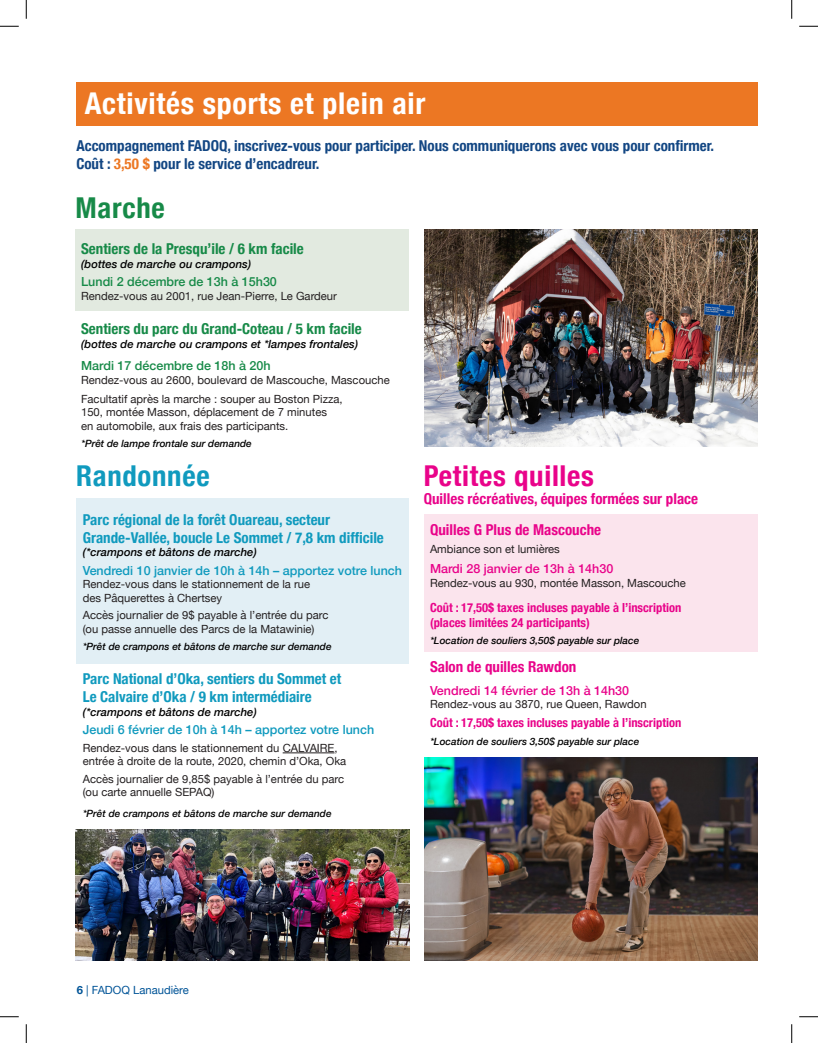
<style>
.page{position:relative;width:818px;height:1043px;background:#fff}
.page>*{position:absolute;margin:0;border:0;box-sizing:border-box;transform-origin:0 0}
.Titre_30_pt{font:700 condensed 30px "Helvetica Neue";letter-spacing:.025em;color:#fff}
.Titre_30_pt-2{font:700 condensed 28.75px "Helvetica Neue";letter-spacing:.025em;color:#e9038a}
.Titre_30_pt-3{font:700 condensed 28.75px "Helvetica Neue";letter-spacing:.025em;color:#109abe}
.Titre_30_pt-4{font:700 condensed 28.75px "Helvetica Neue";letter-spacing:.025em;color:#178a48}
.Titre_Randonnees{font:700 condensed 15px/17.5px "Helvetica Neue";color:#109abe}
.Titre_Randonnees-2{font:700 condensed 15px/18px "Helvetica Neue";color:#124683}
.titre_Activite{font:700 condensed 15px "Helvetica Neue";color:#178a48}
.titre_Activite-2{font:700 condensed 15px "Helvetica Neue";color:#e9038a}
.Titre_30_pt-5{font:700 condensed 15px "Helvetica Neue";color:#e9038a}
.titre_Activite-3{font:700 condensed 12.5px/15px "Helvetica Neue";color:#e9038a}
.description_Activites{font:500 12.5px "Helvetica Neue";color:#109abe}
.titre_Activite-4{font:500 12.5px "Helvetica Neue";color:#e9038a}
.description_Activites-2{font:500 12.5px "Helvetica Neue";color:#178a48}
.titre_Activite-5{font:500 12.5px "Helvetica Neue";color:#178a48}
.description_Activites-3{font:11.25px/13.5px "Helvetica Neue";color:#231f20}
.titre_Activite-6{font:11.25px/18.8px "Helvetica Neue";color:#231f20}
.titre_Activite-7{font:italic 500 11.25px "Helvetica Neue";color:#000}
.Titre_Randonnees-3{font:italic 500 11.25px "Helvetica Neue";color:#000}
.t1{font:11.25px "Helvetica Neue";color:#015497}
.titre_Activite-8{font:italic 500 10px "Helvetica Neue";color:#000}
.description_Activites-4{font:italic 500 10px "Helvetica Neue";color:#000}
.s1{color:#ec7723}
.s2{font-weight:700}
</style>
<div class="page">
<div style="left:76px;top:82px;width:681px;height:44px;background:#ec7723"></div>
<div style="left:75px;top:230px;width:334px;height:81px;background:#e2eae0"></div>
<div style="left:424px;top:514px;width:333px;height:137px;background:#fbe4ed"></div>
<div style="left:76px;top:498px;width:332px;height:165px;background:#e2eff5"></div>
<hr style="left:283px;top:752px;width:51px;height:1px;background:#231f20">
<img style="left:75px;top:830px;width:334px;height:130px">
<img style="left:424px;top:757px;width:333px;height:203px">
<img style="left:424px;top:230px;width:334px;height:216px">
<svg style="left:0;top:25px;width:19px;height:2px"></svg>
<svg style="left:799px;top:25px;width:19px;height:2px"></svg>
<svg style="left:0;top:1016px;width:19px;height:1px"></svg>
<svg style="left:799px;top:1016px;width:19px;height:1px"></svg>
<svg style="left:25px;top:0;width:2px;height:19px"></svg>
<svg style="left:25px;top:1024px;width:2px;height:18px"></svg>
<svg style="left:791px;top:0;width:1px;height:19px"></svg>
<svg style="left:791px;top:1024px;width:1px;height:18px"></svg>
<p class="Titre_30_pt" style="left:85px;top:78px;width:342px">Activités sports et plein air</p>
<p class="Titre_Randonnees-2" style="left:76px;top:135px;width:639px">Accompagnement FADOQ, inscrivez-vous pour participer. Nous communiquerons avec vous pour confirmer.<br>Coût : <span class="s1">3,50 $</span> pour le service d’encadreur.</p>
<p class="Titre_30_pt-4" style="left:75px;top:184px;width:91px">Marche</p>
<p class="titre_Activite" style="left:81px;top:236px;width:224px">Sentiers de la Presqu’ile / 6 km facile</p>
<p class="titre_Activite-7" style="left:81px;top:254px;width:172px">(bottes de marche ou crampons)</p>
<p class="description_Activites-2" style="left:81px;top:272px;width:197px">Lundi 2 décembre de 13h à 15h30</p>
<p class="description_Activites-3" style="left:81px;top:290px;width:257px">Rendez-vous au 2001, rue Jean-Pierre, Le Gardeur</p>
<p class="titre_Activite" style="left:81px;top:316px;width:282px">Sentiers du parc du Grand-Coteau / 5 km facile</p>
<p class="titre_Activite-7" style="left:81px;top:334px;width:278px">(bottes de marche ou crampons et *lampes frontales)</p>
<p class="titre_Activite-5" style="left:81px;top:356px;width:191px">Mardi 17 décembre de 18h à 20h</p>
<p class="titre_Activite-6" style="left:81px;top:371px;width:310px">Rendez-vous au 2600, boulevard de Mascouche, Mascouche<br>Facultatif après la marche : souper au Boston Pizza,</p>
<p class="titre_Activite-6" style="left:81px;top:406px;width:247px;line-height:13.5px">150, montée Masson, déplacement de 7 minutes en automobile, aux frais des participants.</p>
<p class="titre_Activite-8" style="left:81px;top:435px;width:172px">*Prêt de lampe frontale sur demande</p>
<p class="Titre_30_pt-3" style="left:76px;top:451px;width:135px">Randonnée</p>
<p class="Titre_Randonnees" style="left:83px;top:510px;width:303px">Parc régional de la forêt Ouareau, secteur<br>Grande-Vallée, boucle Le Sommet / 7,8 km difficile</p>
<p class="Titre_Randonnees-3" style="left:83px;top:542px;width:175px">(*crampons et bâtons de marche)</p>
<p class="description_Activites" style="left:83px;top:560px;width:321px">Vendredi 10 janvier de 10h à 14h – apportez votre lunch</p>
<p class="description_Activites-3" style="left:83px;top:578px;width:229px">Rendez-vous dans le stationnement de la rue des Pâquerettes à Chertsey</p>
<p class="description_Activites-3" style="left:83px;top:609px;width:247px">Accès journalier de 9$ payable à l’entrée du parc (ou passe annuelle des Parcs de la Matawinie)</p>
<p class="description_Activites-4" style="left:83px;top:638px;width:250px">*Prêt de crampons et bâtons de marche sur demande</p>
<p class="Titre_Randonnees" style="left:83px;top:669px;width:260px;line-height:18px">Parc National d’Oka, sentiers du Sommet et<br>Le Calvaire d’Oka / 9 km intermédiaire</p>
<p class="Titre_Randonnees-3" style="left:83px;top:702px;width:175px">(*crampons et bâtons de marche)</p>
<p class="description_Activites" style="left:83px;top:720px;width:293px">Jeudi 6 février de 10h à 14h – apportez votre lunch</p>
<p class="description_Activites-3" style="left:83px;top:741px;width:265px">Rendez-vous dans le stationnement du CALVAIRE, entrée à droite de la route, 2020, chemin d’Oka, Oka</p>
<p class="description_Activites-3" style="left:83px;top:772px;width:263px">Accès journalier de 9,85$ payable à l’entrée du parc (ou carte annuelle SEPAQ)</p>
<p class="description_Activites-4" style="left:83px;top:805px;width:250px">*Prêt de crampons et bâtons de marche sur demande</p>
<p class="Titre_30_pt-2" style="left:424px;top:451px;width:172px">Petites quilles</p>
<p class="Titre_30_pt-5" style="left:424px;top:486px;width:276px">Quilles récréatives, équipes formées sur place</p>
<p class="titre_Activite-2" style="left:430px;top:517px;width:172px">Quilles G Plus de Mascouche</p>
<p class="titre_Activite-6" style="left:430px;top:540px;width:131px">Ambiance son et lumières</p>
<p class="titre_Activite-4" style="left:430px;top:558px;width:185px">Mardi 28 janvier de 13h à 14h30</p>
<p class="titre_Activite-6" style="left:430px;top:574px;width:257px">Rendez-vous au 930, montée Masson, Mascouche</p>
<p class="titre_Activite-3" style="left:430px;top:599px;width:253px">Coût : 17,50$ taxes incluses payable à l’inscription (places limitées 24 participants)</p>
<p class="titre_Activite-8" style="left:430px;top:632px;width:211px">*Location de souliers 3,50$ payable sur place</p>
<p class="titre_Activite-2" style="left:430px;top:654px;width:148px">Salon de quilles Rawdon</p>
<p class="titre_Activite-4" style="left:430px;top:680px;width:200px">Vendredi 14 février de 13h à 14h30</p>
<p class="titre_Activite-6" style="left:430px;top:695px;width:218px">Rendez-vous au 3870, rue Queen, Rawdon</p>
<p class="titre_Activite-3" style="left:430px;top:714px;width:253px">Coût : 17,50$ taxes incluses payable à l’inscription</p>
<p class="titre_Activite-8" style="left:430px;top:732px;width:211px">*Location de souliers 3,50$ payable sur place</p>
<p class="t1" style="left:77px;top:981px;width:113px"><span class="s2">6</span> | FADOQ Lanaudière</p>
</div>
